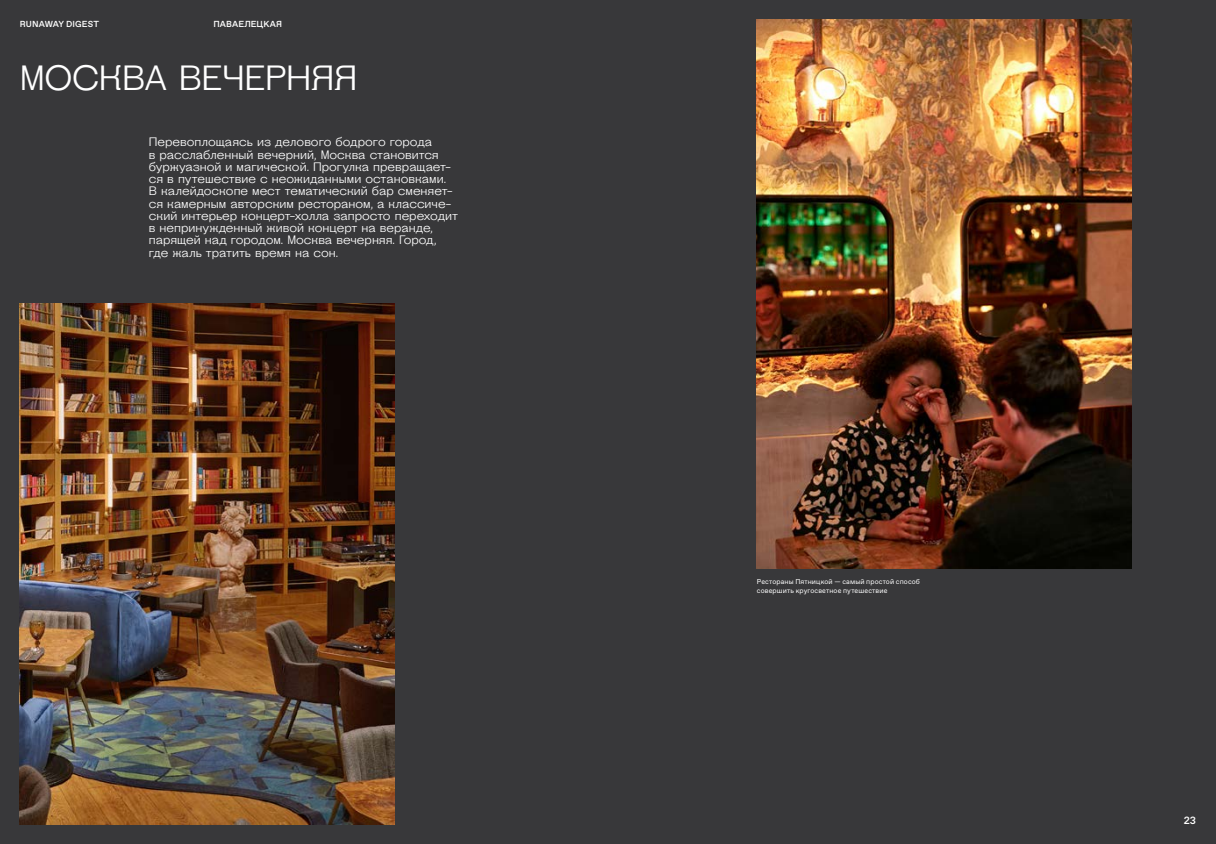
<style>
.page{position:relative;width:1216px;height:844px;background:#fff}
.page>*{position:absolute;margin:0;border:0;box-sizing:border-box;transform-origin:0 0}
.t1{font:35px "Steinbeck";letter-spacing:-.015em;color:#fff}
.t2{font:12.25px/12.2px "Steinbeck";color:#fff}
.t3{font:500 10.5px "Favorit Pro";color:#fff}
.t4{font:500 8.75px "Favorit Pro";letter-spacing:.01em;color:#fff}
.t5{font:7px/8.8px "Favorit Pro";letter-spacing:.02em;color:#fff}
</style>
<div class="page">
<div style="left:0;top:0;width:1215px;height:843px;background:#38383a"></div>
<img style="left:756px;top:20px;width:375px;height:548px">
<img style="left:20px;top:303px;width:374px;height:520px">
<p class="t4" style="left:20px;top:18px;width:81px">RUNAWAY DIGEST</p>
<p class="t4" style="left:213px;top:18px;width:70px">ПАВАЕЛЕЦКАЯ</p>
<h1 class="t1" style="left:20px;top:55px;width:339px">МОСКВА ВЕЧЕРНЯЯ</h1>
<p class="t2" style="left:149px;top:136px;width:310px">Перевоплощаясь из делового бодрого города<br>в расслабленный вечерний, Москва становится буржуазной и магической. Прогулка превращает&shy;ся в путешествие с неожиданными остановками.<br>В калейдоскопе мест тематический бар сменяет&shy;ся камерным авторским рестораном, а классиче&shy;ский интерьер концерт-холла запросто переходит в непринужденный живой концерт на веранде, парящей над городом. Москва вечерняя. Город, где жаль тратить время на сон.</p>
<p class="t5" style="left:756px;top:576px;width:165px">Рестораны Пятницкой — самый простой способ совершить кругосветное путешествие</p>
<p class="t3" style="left:1183px;top:813px;width:14px">23</p>
</div>
